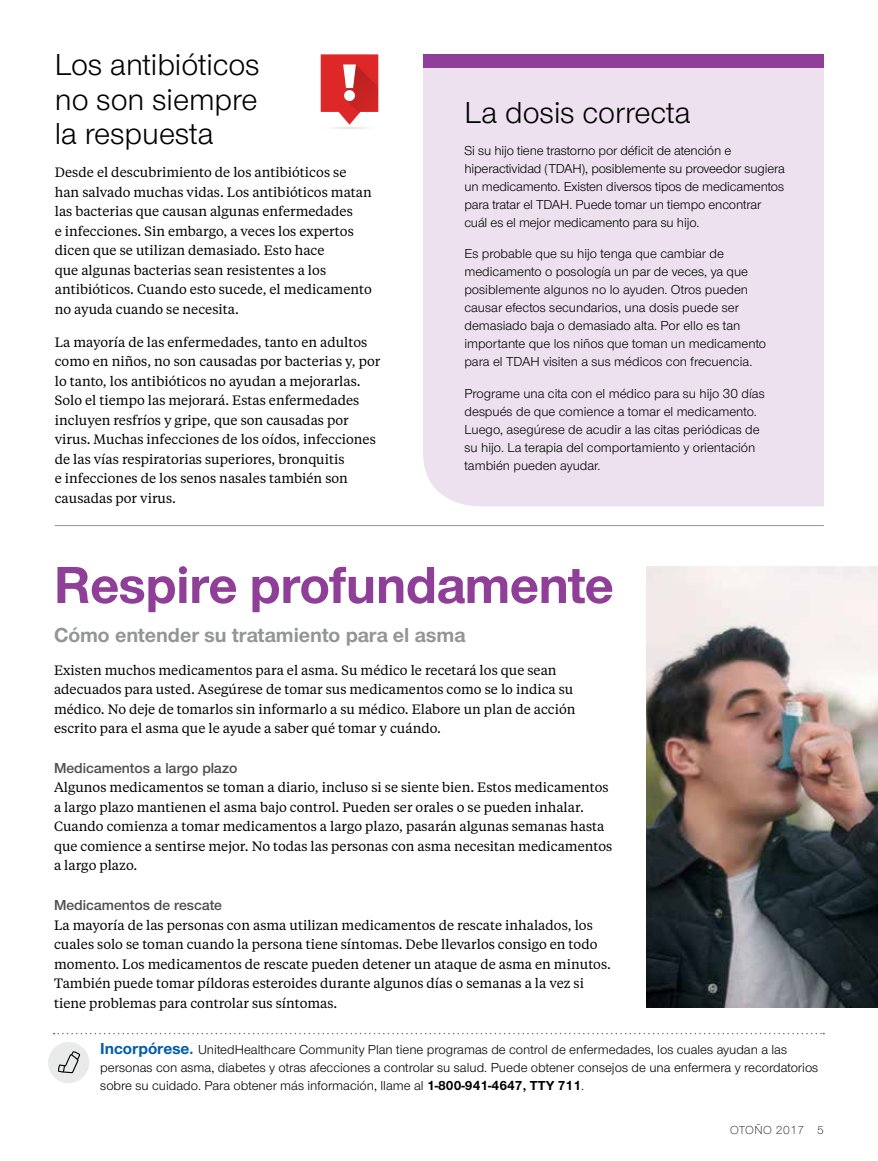
<style>
.page{position:relative;width:878px;height:1161px;background:#fff}
.page>*{position:absolute;margin:0;border:0;box-sizing:border-box;transform-origin:0 0}
.t1{font:700 54px "UHC Sans";letter-spacing:-.01em;color:#903f98}
.t2{font:31.5px/34.5px "UHC Sans";color:#000;text-align:justify}
.t3{font:700 21px "UHC Sans";color:#939598}
.t4{font:600 15px "UHC Sans";color:#4d4d4d}
.t5{font:13.5px/19.5px "UHC Serif Text";color:#000}
.t6{font:13.5px/18px "UHC Sans";color:#000}
.t7{font:300 12px "UHC Sans";letter-spacing:.04em;color:#000}
.s1{font-weight:700;font-size:16.5px;color:#005dac}
.s2{font-weight:700}
</style>
<div class="page">
<svg style="left:54px;top:1033px;width:770px;height:1px"></svg>
<div style="left:48px;top:1042px;width:41px;height:41px;background:#e9eaea;border-radius:50%"></div>
<svg style="left:58px;top:1051px;width:23px;height:22px"></svg>
<hr style="left:55px;top:525px;width:769px;height:1px;background:#939598">
<img style="left:646px;top:567px;width:232px;height:441px">
<svg style="left:320px;top:54px;width:59px;height:75px"></svg>
<div style="left:423px;top:68px;width:401px;height:438px;background:#ede1ef"></div>
<div style="left:423px;top:54px;width:401px;height:14px;background:#903f98"></div>
<h2 class="t2" style="left:55px;top:47px;width:206px">Los antibióticos no son siempre la respuesta</h2>
<p class="t5" style="left:55px;top:162px;width:318px">Desde el descubrimiento de los antibióticos se han salvado muchas vidas. Los antibióticos matan las bacterias que causan algunas enfermedades<br>e infecciones. Sin embargo, a veces los expertos dicen que se utilizan demasiado. Esto hace<br>que algunas bacterias sean resistentes a los antibióticos. Cuando esto sucede, el medicamento no ayuda cuando se necesita.</p>
<p class="t5" style="left:55px;top:332px;width:327px">La mayoría de las enfermedades, tanto en adultos como en niños, no son causadas por bacterias y, por lo tanto, los antibióticos no ayudan a mejorarlas.<br>Solo el tiempo las mejorará. Estas enfermedades incluyen resfríos y gripe, que son causadas por virus. Muchas infecciones de los oídos, infecciones de las vías respiratorias superiores, bronquitis<br>e infecciones de los senos nasales también son causadas por virus.</p>
<h2 class="t2" style="left:464px;top:95px;width:227px">La dosis correcta</h2>
<p class="t6" style="left:464px;top:141px;width:322px">Si su hijo tiene trastorno por déficit de atención e hiperactividad (TDAH), posiblemente su proveedor sugiera un medicamento. Existen diversos tipos de medicamentos para tratar el TDAH. Puede tomar un tiempo encontrar cuál es el mejor medicamento para su hijo.</p>
<p class="t6" style="left:464px;top:244px;width:303px">Es probable que su hijo tenga que cambiar de medicamento o posología un par de veces, ya que posiblemente algunos no lo ayuden. Otros pueden causar efectos secundarios, una dosis puede ser demasiado baja o demasiado alta. Por ello es tan importante que los niños que toman un medicamento para el TDAH visiten a sus médicos con frecuencia.</p>
<p class="t6" style="left:464px;top:384px;width:302px">Programe una cita con el médico para su hijo 30 días después de que comience a tomar el medicamento.<br>Luego, asegúrese de acudir a las citas periódicas de su hijo. La terapia del comportamiento y orientación también pueden ayudar.</p>
<h1 class="t1" style="left:54px;top:549px;width:561px">Respire profundamente</h1>
<h3 class="t3" style="left:54px;top:621px;width:413px">Cómo entender su tratamiento para el asma</h3>
<p class="t5" style="left:54px;top:660px;width:523px">Existen muchos medicamentos para el asma. Su médico le recetará los que sean adecuados para usted. Asegúrese de tomar sus medicamentos como se lo indica su médico. No deje de tomarlos sin informarlo a su médico. Elabore un plan de acción escrito para el asma que le ayude a saber qué tomar y cuándo.</p>
<p class="t4" style="left:54px;top:758px;width:185px">Medicamentos a largo plazo</p>
<p class="t5" style="left:54px;top:777px;width:560px">Algunos medicamentos se toman a diario, incluso si se siente bien. Estos medicamentos a largo plazo mantienen el asma bajo control. Pueden ser orales o se pueden inhalar.<br>Cuando comienza a tomar medicamentos a largo plazo, pasarán algunas semanas hasta que comience a sentirse mejor. No todas las personas con asma necesitan medicamentos a largo plazo.</p>
<p class="t4" style="left:54px;top:895px;width:169px">Medicamentos de rescate</p>
<p class="t5" style="left:54px;top:915px;width:558px">La mayoría de las personas con asma utilizan medicamentos de rescate inhalados, los cuales solo se toman cuando la persona tiene síntomas. Debe llevarlos consigo en todo momento. Los medicamentos de rescate pueden detener un ataque de asma en minutos.<br>También puede tomar píldoras esteroides durante algunos días o semanas a la vez si tiene problemas para controlar sus síntomas.</p>
<p class="t6" style="left:100px;top:1040px;width:719px"><span class="s1">Incorpórese.</span> UnitedHealthcare Community Plan tiene programas de control de enfermedades, los cuales ayudan a las personas con asma, diabetes y otras afecciones a controlar su salud. Puede obtener consejos de una enfermera y recordatorios sobre su cuidado. Para obtener más información, llame al <span class="s2">1-800-941-4647, TTY 711</span>.</p>
<p class="t7" style="left:730px;top:1122px;width:95px">OTOÑO 2017 5</p>
</div>
